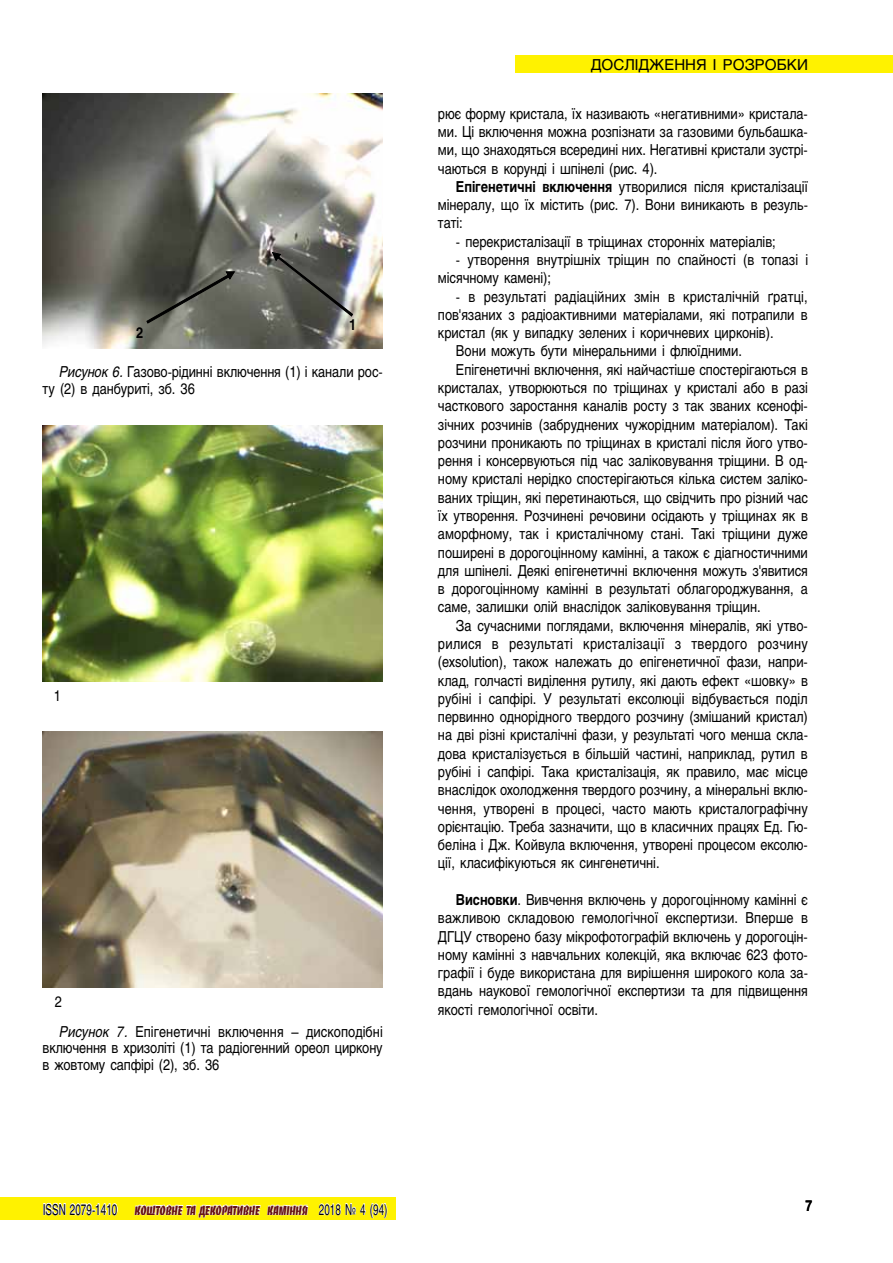
<style>
.page{position:relative;width:893px;height:1263px;background:#fff}
.page>*{position:absolute;margin:0;border:0;box-sizing:border-box;transform-origin:0 0}
.t1{font:15px/18.3px "Helios";letter-spacing:-.005em;color:#000;text-align:justify;scale:.85 1}
.t2{font:15px "Helios";letter-spacing:.02em;color:#000;scale:.85 1}
.t3{font:15px "Helios";letter-spacing:-.005em;color:#000}
.t4{font:700 15px "Helios";color:#000;scale:.85 1}
.t5{font:700 15px "Helios";color:#000;scale:.8 1}
.t6{font:13.5px "Banco Heavy C";color:#671316;scale:.8 1}
.s1{font-style:italic}
.s2{font-family:"Helios";font-size:15px;color:#000}
.s3{font-weight:700}
</style>
<div class="page">
<div style="left:0;top:1197px;width:395px;height:23px;background:#fff200"></div>
<svg style="left:134px;top:1204px;width:127px;height:14px"></svg>
<svg style="left:267px;top:1204px;width:41px;height:11px"></svg>
<svg style="left:318px;top:1203px;width:70px;height:15px"></svg>
<svg style="left:44px;top:1202px;width:74px;height:13px"></svg>
<div style="left:515px;top:55px;width:378px;height:17px;background:#fff200"></div>
<img style="left:43px;top:426px;width:340px;height:255px">
<img style="left:43px;top:732px;width:340px;height:255px">
<img style="left:43px;top:94px;width:340px;height:255px">
<svg style="left:146px;top:271px;width:89px;height:53px"></svg>
<svg style="left:272px;top:252px;width:81px;height:65px"></svg>
<p class="t4" style="left:136px;top:324px;width:10px">2</p>
<p class="t4" style="left:349px;top:315px;width:10px">1</p>
<p class="t1" style="left:43px;top:364px;width:402px;line-height:16.5px;text-indent:17px"><span class="s1">Рисунок 6.</span> Газово-рідинні включення (1) і канали рос&shy;ту (2) в данбуриті, зб. 36</p>
<p class="t1" style="left:54px;top:686px;width:10px">1</p>
<p class="t1" style="left:55px;top:992px;width:10px">2</p>
<p class="t1" style="left:43px;top:1023px;width:402px;line-height:16.5px;text-indent:17px"><span class="s1">Рисунок 7.</span> Епігенетичні включення – дископодібні включення в хризоліті (1) та радіогенний ореол циркону в жовтому сапфірі (2), зб. 36</p>
<p class="t6" style="left:43px;top:1202px;width:432px"><span class="s2">ISSN 2079-1410</span> коштовне та декоративне каміння <span class="s2">2018 № 4 (94)</span></p>
<p class="t3" style="left:591px;top:55px;width:219px">ДОСЛІДЖЕННЯ І РОЗРОБКИ</p>
<p class="t1" style="left:438px;top:104px;width:437px">рює форму кристала, їх називають «негативними» кристала&shy;ми. Ці включення можна розпізнати за газовими бульбашка&shy;ми, що знаходяться всередині них. Негативні кристали зустрі&shy;чаються в корунді i шпінелі (рис. 4).</p>
<p class="t1" style="left:438px;top:177px;width:437px;text-indent:18px"><span class="s3">Епігенетичні включення</span> утворилися після кристалізації мінералу, що їх містить (рис. 7). Вони виникають в резуль&shy;таті:</p>
<p class="t1" style="left:456px;top:232px;width:378px">- перекристалізації в тріщинах сторонніх матеріалів;</p>
<p class="t1" style="left:438px;top:250px;width:437px;text-indent:18px">- утворення внутрішніх тріщин по спайності (в топазі і місячному камені);</p>
<p class="t1" style="left:456px;top:287px;width:415px">- в результаті радіаційних змін в кристалічній ґратці,</p>
<p class="t1" style="left:438px;top:305px;width:437px">пов'язаних з радіоактивними матеріалами, які потрапили в</p>
<p class="t1" style="left:438px;top:323px;width:396px">кристал (як у випадку зелених і коричневих цирконів).</p>
<p class="t1" style="left:456px;top:342px;width:338px">Вони можуть бути мінеральними і флюїдними.</p>
<p class="t1" style="left:456px;top:360px;width:416px">Епігенетичні включення, які найчастіше спостерігаються в</p>
<p class="t1" style="left:438px;top:378px;width:437px">кристалах, утворюються по тріщинах у кристалі або в разі</p>
<p class="t1" style="left:438px;top:397px;width:437px">часткового заростання каналів росту з так званих ксенофі-</p>
<p class="t1" style="left:438px;top:415px;width:437px">зічних розчинів (забруднених чужорідним матеріалом). Такі</p>
<p class="t1" style="left:438px;top:433px;width:437px">розчини проникають по тріщинах в кристалі після його утво-</p>
<p class="t1" style="left:438px;top:451px;width:437px">рення і консервуються під час заліковування тріщини. В од-</p>
<p class="t1" style="left:438px;top:470px;width:437px">ному кристалі нерідко спостерігаються кілька систем заліко-</p>
<p class="t1" style="left:438px;top:488px;width:437px">ваних тріщин, які перетинаються, що свідчить про різний час</p>
<p class="t1" style="left:438px;top:506px;width:437px">їх утворення. Розчинені речовини осідають у тріщинах як в</p>
<p class="t1" style="left:438px;top:525px;width:437px">аморфному, так і кристалічному стані. Такі тріщини дуже</p>
<p class="t1" style="left:438px;top:543px;width:437px">поширені в дорогоцінному камінні, а також є дiагностичними</p>
<p class="t1" style="left:438px;top:561px;width:437px">для шпінелі. Деякі епігенетичні включення можуть з'явитися</p>
<p class="t1" style="left:438px;top:579px;width:437px">в дорогоцінному камінні в результаті облагороджування, а</p>
<p class="t1" style="left:438px;top:598px;width:381px">саме, залишки олій внаслідок заліковування тріщин.</p>
<p class="t1" style="left:456px;top:616px;width:416px">За сучасними поглядами, включення мінералів, які утво-</p>
<p class="t2" style="left:438px;top:635px;width:437px">рилися в результаті кристалізації з твердого розчину</p>
<p class="t1" style="left:438px;top:653px;width:437px">(exsolution), також належать до епігенетичної фази, напри-</p>
<p class="t1" style="left:438px;top:671px;width:437px">клад, голчасті виділення рутилу, які дають ефект «шовку» в</p>
<p class="t1" style="left:438px;top:689px;width:436px">рубіні і сапфірі. У результаті ексолюціі відбувається поділ</p>
<p class="t1" style="left:438px;top:707px;width:437px">первинно однорідного твердого розчину (змішаний кристал)</p>
<p class="t1" style="left:438px;top:726px;width:437px">на дві різні кристалічні фази, у результаті чого менша скла-</p>
<p class="t1" style="left:438px;top:744px;width:437px">дова кристалізується в більшій частині, наприклад, рутил в</p>
<p class="t1" style="left:438px;top:762px;width:437px">рубіні і сапфірі. Така кристалізація, як правило, має місце</p>
<p class="t1" style="left:438px;top:781px;width:437px">внаслідок охолодження твердого розчину, а мінеральні вклю-</p>
<p class="t1" style="left:438px;top:799px;width:437px">чення, утворені в процесі, часто мають кристалографічну</p>
<p class="t1" style="left:438px;top:817px;width:437px">орієнтацію. Треба зазначити, що в класичних працях Ед. Гю-</p>
<p class="t1" style="left:438px;top:835px;width:437px">беліна і Дж. Койвула включення, утворені процесом ексолю-</p>
<p class="t1" style="left:438px;top:854px;width:262px">ції, класифікуються як сингенетичні.</p>
<p class="t1" style="left:438px;top:890px;width:437px;text-indent:18px"><span class="s3">Висновки</span>. Вивчення включень у дорогоцінному камінні є важливою складовою гемологічної експертизи. Вперше в ДГЦУ створено базу мікрофотографій включень у дорогоцін&shy;ному камінні з навчальних колекцій, яка включає 623 фото&shy;графії і буде використана для вирішення широкого кола за&shy;вдань наукової гемологічної експертизи та для підвищення якості гемологічної освіти.</p>
<p class="t5" style="left:805px;top:1197px;width:10px">7</p>
</div>
